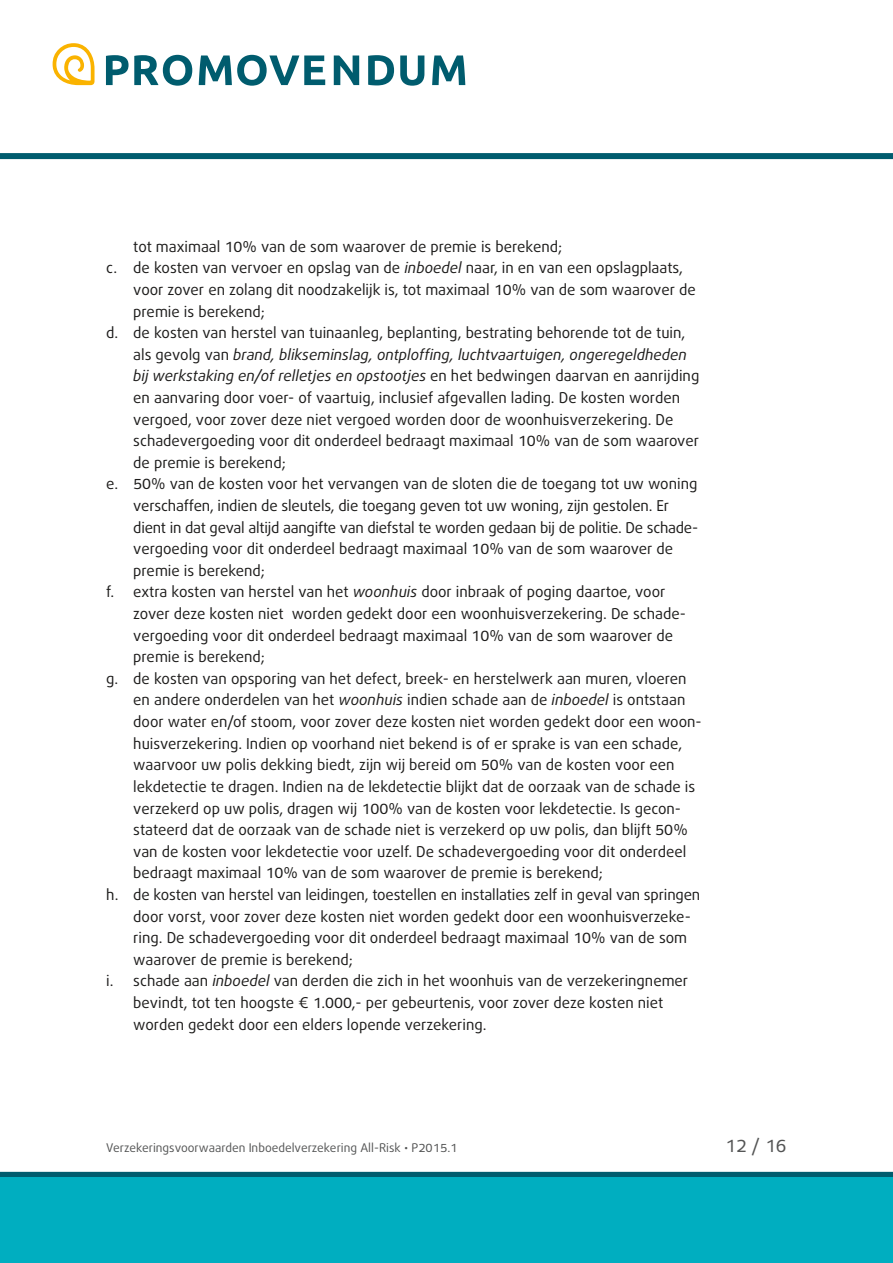
<style>
.page{position:relative;width:893px;height:1263px;background:#fff}
.page>*{position:absolute;margin:0;border:0;box-sizing:border-box;transform-origin:0 0}
.t1{font:18px "Bagus";color:#535454}
.t2{font:15px "Bagus";color:#1c1b1a}
.t3{font:italic 15px "Bagus";color:#1c1b1a}
.t4{font:12px "Bagus";color:#535454}
.s1{font-style:italic}
.s2{font-style:normal}
</style>
<div class="page">
<div style="left:0;top:153px;width:893px;height:6px;background:#005c6e"></div>
<svg style="left:53px;top:43px;width:42px;height:42px"></svg>
<svg style="left:106px;top:55px;width:86px;height:31px"></svg>
<svg style="left:199px;top:55px;width:126px;height:31px"></svg>
<svg style="left:334px;top:55px;width:25px;height:30px"></svg>
<svg style="left:368px;top:55px;width:26px;height:30px"></svg>
<svg style="left:400px;top:55px;width:24px;height:31px"></svg>
<svg style="left:432px;top:55px;width:33px;height:30px"></svg>
<div style="left:0;top:1172px;width:893px;height:6px;background:#005c6e"></div>
<div style="left:0;top:1178px;width:893px;height:85px;background:#00aec0"></div>
<p class="t2" style="left:133px;top:236px;width:430px">tot maximaal 10% van de som waarover de premie is berekend;</p>
<p class="t2" style="left:106px;top:258px;width:578px">c. de kosten van vervoer en opslag van de <span class="s1">inboedel</span> naar, in en van een opslagplaats,</p>
<p class="t2" style="left:133px;top:280px;width:564px">voor zover en zolang dit noodzakelijk is, tot maximaal 10% van de som waarover de</p>
<p class="t2" style="left:133px;top:301px;width:133px">premie is berekend;</p>
<p class="t2" style="left:106px;top:323px;width:581px">d. de kosten van herstel van tuinaanleg, beplanting, bestrating behorende tot de tuin,</p>
<p class="t3" style="left:133px;top:345px;width:555px"><span class="s2">als gevolg van</span> brand, blikseminslag, ontploffing, luchtvaartuigen, ongeregeldheden</p>
<p class="t3" style="left:133px;top:366px;width:567px">bij werkstaking en/of relletjes en opstootjes <span class="s2">en het bedwingen daarvan en aanrijding</span></p>
<p class="t2" style="left:133px;top:388px;width:548px">en aanvaring door voer- of vaartuig, inclusief afgevallen lading. De kosten worden</p>
<p class="t2" style="left:133px;top:409px;width:542px">vergoed, voor zover deze niet vergoed worden door de woonhuisverzekering. De</p>
<p class="t2" style="left:133px;top:431px;width:567px">schadevergoeding voor dit onderdeel bedraagt maximaal 10% van de som waarover</p>
<p class="t2" style="left:133px;top:452px;width:154px">de premie is berekend;</p>
<p class="t2" style="left:106px;top:474px;width:593px">e. 50% van de kosten voor het vervangen van de sloten die de toegang tot uw woning</p>
<p class="t2" style="left:133px;top:496px;width:537px">verschaffen, indien de sleutels, die toegang geven tot uw woning, zijn gestolen. Er</p>
<p class="t2" style="left:133px;top:517px;width:567px">dient in dat geval altijd aangifte van diefstal te worden gedaan bij de politie. De schade-</p>
<p class="t2" style="left:133px;top:539px;width:541px">vergoeding voor dit onderdeel bedraagt maximaal 10% van de som waarover de</p>
<p class="t2" style="left:133px;top:560px;width:133px">premie is berekend;</p>
<p class="t2" style="left:106px;top:582px;width:561px">f. extra kosten van herstel van het <span class="s1">woonhuis</span> door inbraak of poging daartoe, voor</p>
<p class="t2" style="left:133px;top:604px;width:554px">zover deze kosten niet worden gedekt door een woonhuisverzekering. De schade-</p>
<p class="t2" style="left:133px;top:625px;width:541px">vergoeding voor dit onderdeel bedraagt maximaal 10% van de som waarover de</p>
<p class="t2" style="left:133px;top:647px;width:133px">premie is berekend;</p>
<p class="t2" style="left:106px;top:668px;width:582px">g. de kosten van opsporing van het defect, breek- en herstelwerk aan muren, vloeren</p>
<p class="t2" style="left:133px;top:690px;width:554px">en andere onderdelen van het <span class="s1">woonhuis</span> indien schade aan de <span class="s1">inboedel</span> is ontstaan</p>
<p class="t2" style="left:133px;top:712px;width:570px">door water en/of stoom, voor zover deze kosten niet worden gedekt door een woon-</p>
<p class="t2" style="left:133px;top:733px;width:550px">huisverzekering. Indien op voorhand niet bekend is of er sprake is van een schade,</p>
<p class="t2" style="left:133px;top:755px;width:543px">waarvoor uw polis dekking biedt, zijn wij bereid om 50% van de kosten voor een</p>
<p class="t2" style="left:133px;top:776px;width:563px">lekdetectie te dragen. Indien na de lekdetectie blijkt dat de oorzaak van de schade is</p>
<p class="t2" style="left:133px;top:798px;width:549px">verzekerd op uw polis, dragen wij 100% van de kosten voor lekdetectie. Is gecon-</p>
<p class="t2" style="left:133px;top:820px;width:556px">stateerd dat de oorzaak van de schade niet is verzekerd op uw polis, dan blijft 50%</p>
<p class="t2" style="left:133px;top:841px;width:555px">van de kosten voor lekdetectie voor uzelf. De schadevergoeding voor dit onderdeel</p>
<p class="t2" style="left:133px;top:863px;width:471px">bedraagt maximaal 10% van de som waarover de premie is berekend;</p>
<p class="t2" style="left:106px;top:884px;width:595px">h. de kosten van herstel van leidingen, toestellen en installaties zelf in geval van springen</p>
<p class="t2" style="left:133px;top:906px;width:559px">door vorst, voor zover deze kosten niet worden gedekt door een woonhuisverzeke-</p>
<p class="t2" style="left:133px;top:928px;width:555px">ring. De schadevergoeding voor dit onderdeel bedraagt maximaal 10% van de som</p>
<p class="t2" style="left:133px;top:949px;width:221px">waarover de premie is berekend;</p>
<p class="t2" style="left:106px;top:971px;width:583px">i. schade aan <span class="s1">inboedel</span> van derden die zich in het woonhuis van de verzekeringnemer</p>
<p class="t2" style="left:133px;top:992px;width:531px">bevindt, tot ten hoogste € 1.000,- per gebeurtenis, voor zover deze kosten niet</p>
<p class="t2" style="left:133px;top:1014px;width:355px">worden gedekt door een elders lopende verzekering.</p>
<p class="t4" style="left:106px;top:1140px;width:353px">Verzekeringsvoorwaarden Inboedelverzekering All-Risk • P2015.1</p>
<p class="t1" style="left:725px;top:1134px;width:63px">12 / 16</p>
</div>
